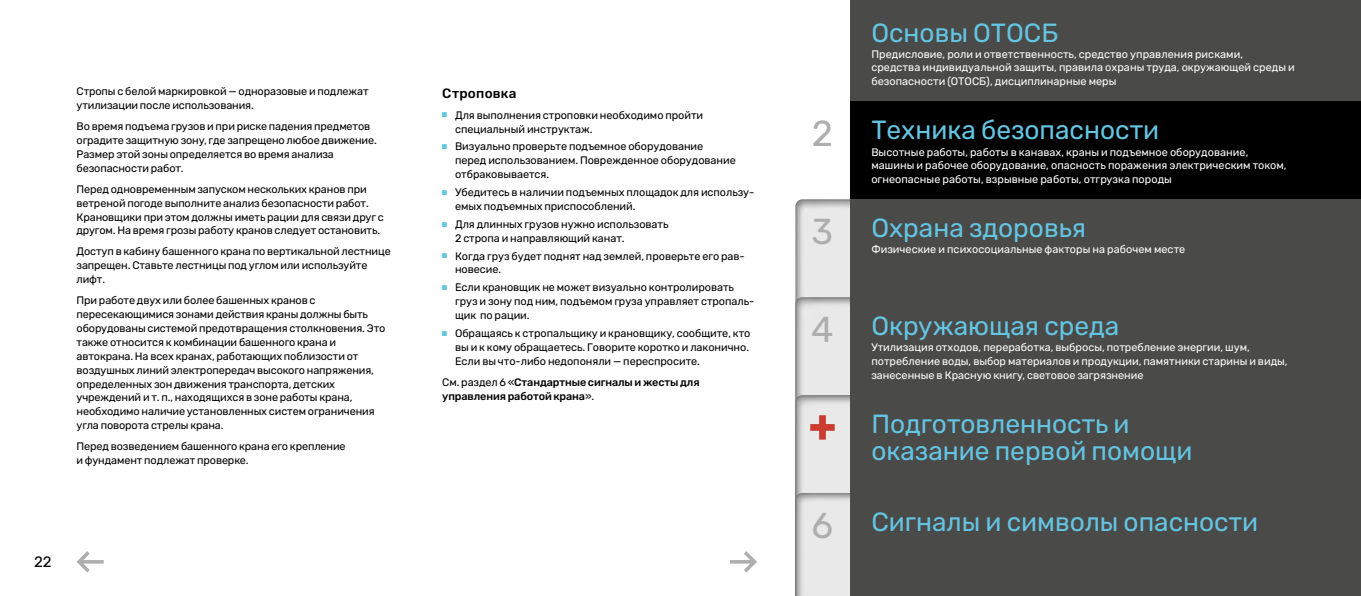
<style>
.page{position:relative;width:1361px;height:596px;background:#fff}
.page>*{position:absolute;margin:0;border:0;box-sizing:border-box;transform-origin:0 0}
.t1{font:36px "Rubik";color:#aeaeae}
.t2{font:26.25px/26.2px "Rubik";color:#64c5e2}
.t3{font:15px "Rubik";color:#000}
.t4{font:500 13.5px "Rubik";letter-spacing:.015em;color:#000}
.t5{font:10.8px/14px "Rubik";letter-spacing:-.01em;color:#000}
.t6{font:10.8px/14px "Rubik";letter-spacing:.005em;color:#fff}
.t7{font:500 10.8px/14px "Rubik";letter-spacing:-.01em;color:#000}
.s1{font-weight:400}
</style>
<div class="page">
<div style="left:781px;top:190px;width:580px;height:405px;background:#000;opacity:.4"></div>
<div style="left:781px;top:286px;width:580px;height:309px;background:#000;opacity:.4"></div>
<div style="left:781px;top:384px;width:580px;height:211px;background:#000;opacity:.4"></div>
<div style="left:781px;top:481px;width:580px;height:114px;background:#000;opacity:.4"></div>
<div style="left:850px;top:199px;width:511px;height:396px;background:#4a4a49"></div>
<div style="left:850px;top:0;width:511px;height:101px;background:#4a4a49"></div>
<div style="left:850px;top:101px;width:511px;height:98px;background:#000"></div>
<svg style="left:810px;top:415px;width:24px;height:24px"></svg>
<svg style="left:77px;top:551px;width:27px;height:21px"></svg>
<svg style="left:730px;top:551px;width:27px;height:21px"></svg>
<p class="t5" style="left:77px;top:85px;width:293px">Стропы с белой маркировкой — одноразовые и подлежат утилизации после использования.</p>
<p class="t5" style="left:77px;top:120px;width:302px">Во время подъема грузов и при риске падения предметов оградите защитную зону, где запрещено любое движение.<br>Размер этой зоны определяется во время анализа безопасности работ.</p>
<p class="t5" style="left:77px;top:182px;width:309px">Перед одновременным запуском нескольких кранов при ветреной погоде выполните анализ безопасности работ.<br>Крановщики при этом должны иметь рации для связи друг с другом. На время грозы работу кранов следует остановить.</p>
<p class="t5" style="left:77px;top:245px;width:316px">Доступ в кабину башенного крана по вертикальной лестнице запрещен. Ставьте лестницы под углом или используйте лифт.</p>
<p class="t5" style="left:77px;top:294px;width:310px">При работе двух или более башенных кранов с пересекающимися зонами действия краны должны быть оборудованы системой предотвращения столкновения. Это также относится к комбинации башенного крана и автокрана. На всех кранах, работающих поблизости от воздушных линий электропередач высокого напряжения, определенных зон движения транспорта, детских учреждений и т. п., находящихся в зоне работы крана, необходимо наличие установленных систем ограничения угла поворота стрелы крана.</p>
<p class="t5" style="left:77px;top:439px;width:271px">Перед возведением башенного крана его крепление и фундамент подлежат проверке.</p>
<h3 class="t3" style="left:34px;top:550px;width:19px">22</h3>
<p class="t4" style="left:442px;top:83px;width:76px">Строповка</p>
<p class="t5" style="left:455px;top:108px;width:250px">Для выполнения строповки необходимо пройти специальный инструктаж.</p>
<p class="t5" style="left:455px;top:140px;width:282px">Визуально проверьте подъемное оборудование перед использованием. Поврежденное оборудование отбраковывается.</p>
<p class="t5" style="left:455px;top:186px;width:301px">Убедитесь в наличии подъемных площадок для использу&shy;емых подъемных приспособлений.</p>
<p class="t5" style="left:455px;top:217px;width:215px">Для длинных грузов нужно использовать<br>2 стропа и направляющий канат.</p>
<p class="t5" style="left:455px;top:249px;width:291px">Когда груз будет поднят над землей, проверьте его рав&shy;новесие.</p>
<p class="t5" style="left:455px;top:281px;width:301px">Если крановщик не может визуально контролировать груз и зону под ним, подъемом груза управляет стропаль&shy;щик по рации.</p>
<p class="t5" style="left:455px;top:326px;width:297px">Обращаясь к стропальщику и крановщику, сообщите, кто вы и к кому обращаетесь. Говорите коротко и лаконично.<br>Если вы что-либо недопоняли — переспросите.</p>
<p class="t7" style="left:442px;top:375px;width:259px"><span class="s1">См. раздел 6 «</span>Стандартные сигналы и жесты для управления работой крана<span class="s1">».</span></p>
<h1 class="t1" style="left:812px;top:107px;width:23px">2</h1>
<h1 class="t1" style="left:811px;top:205px;width:23px">3</h1>
<h1 class="t1" style="left:811px;top:303px;width:24px">4</h1>
<h1 class="t1" style="left:811px;top:498px;width:23px">6</h1>
<h2 class="t2" style="left:871px;top:21px;width:188px">Основы ОТОСБ</h2>
<p class="t6" style="left:871px;top:47px;width:425px">Предисловие, роли и ответственность, средство управления рисками,<br>средства индивидуальной защиты, правила охраны труда, окружающей среды и безопасности (ОТОСБ), дисциплинарные меры</p>
<h2 class="t2" style="left:871px;top:118px;width:289px">Техника безопасности</h2>
<p class="t6" style="left:871px;top:145px;width:417px">Высотные работы, работы в канавах, краны и подъемное оборудование, машины и рабочее оборудование, опасность поражения электрическим током, огнеопасные работы, взрывные работы, отгрузка породы</p>
<h2 class="t2" style="left:871px;top:216px;width:216px">Охрана здоровья</h2>
<p class="t6" style="left:871px;top:243px;width:315px">Физические и психосоциальные факторы на рабочем месте</p>
<h2 class="t2" style="left:871px;top:314px;width:250px">Окружающая среда</h2>
<p class="t6" style="left:871px;top:341px;width:418px">Утилизация отходов, переработка, выбросы, потребление энергии, шум, потребление воды, выбор материалов и продукции, памятники старины и виды, занесенные в Красную книгу, световое загрязнение</p>
<h2 class="t2" style="left:871px;top:412px;width:323px">Подготовленность и оказание первой помощи</h2>
<h2 class="t2" style="left:871px;top:510px;width:388px">Сигналы и символы опасности</h2>
</div>
